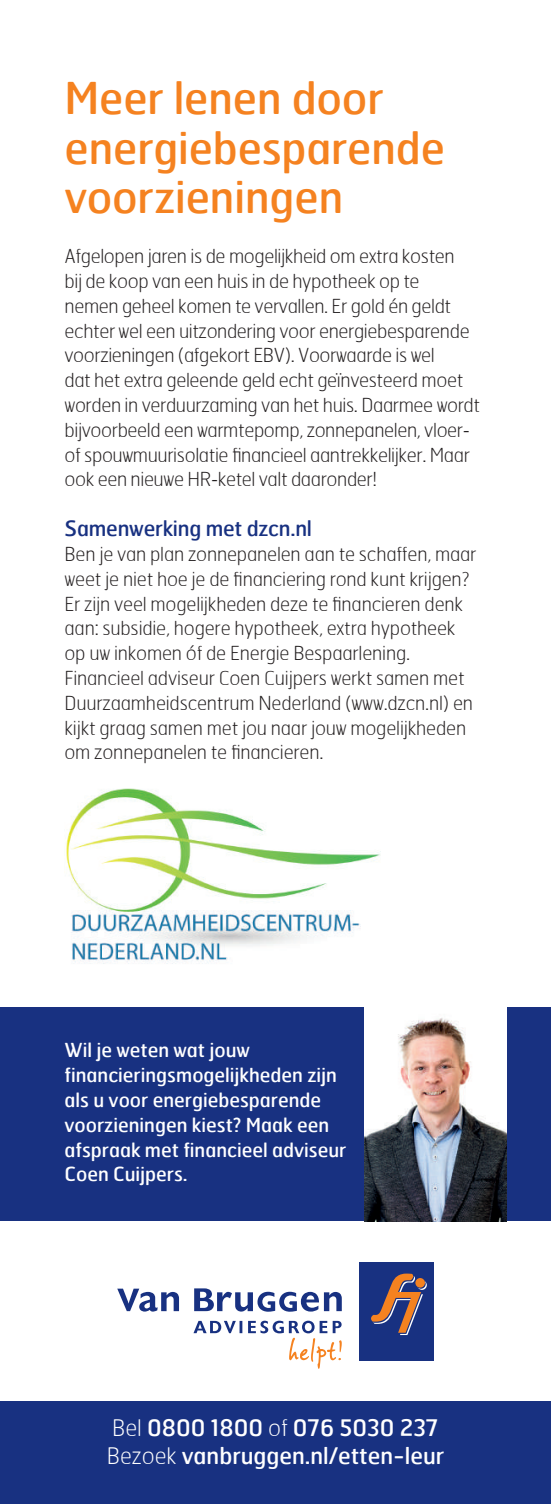
<style>
.page{position:relative;width:551px;height:1504px;background:#fff}
.page>*{position:absolute;margin:0;border:0;box-sizing:border-box;transform-origin:0 0}
.t1{font:43.75px/49.7px "Hermes";color:#f58220}
.t2{font:22.75px/27.3px "Hermes";color:#fff}
.t3{font:21px "Hermes";letter-spacing:-.01em;color:#183181}
.t4{font:100 19.25px/24.8px "Hermes";letter-spacing:-.02em;color:#231f20}
.t5{font:19.25px/24.8px "Hermes";color:#fff}
.s1{font-family:"Helvetica Neue";font-weight:300}
.s2{font-weight:100}
</style>
<div class="page">
<div style="left:0;top:1007px;width:550px;height:213px;background:#183181"></div>
<div style="left:0;top:1400px;width:551px;height:103px;background:#183181"></div>
<div style="left:359px;top:1261px;width:74px;height:98px;background:#183181"></div>
<svg style="left:417px;top:1280px;width:10px;height:9px"></svg>
<div style="left:416px;top:1278px;width:9px;height:10px;background:#4b436a;border-radius:50%"></div>
<svg style="left:371px;top:1273px;width:52px;height:61px"></svg>
<svg style="left:415px;top:1277px;width:10px;height:10px"></svg>
<svg style="left:194px;top:1320px;width:48px;height:12px"></svg>
<svg style="left:117px;top:1288px;width:62px;height:23px"></svg>
<svg style="left:194px;top:1288px;width:148px;height:23px"></svg>
<svg style="left:248px;top:1320px;width:94px;height:48px"></svg>
<img style="left:364px;top:1007px;width:142px;height:213px">
<img style="left:65px;top:788px;width:316px;height:176px">
<h1 class="t1" style="left:64px;top:72px;width:382px">Meer lenen door energiebesparende voorzieningen</h1>
<p class="t4" style="left:64px;top:243px;width:417px">Afgelopen jaren is de mogelijkheid om extra kosten<br>bij de koop van een huis in de hypotheek op te<br>nemen geheel komen te vervallen. Er gold én geldt echter wel een uitzondering voor energiebesparende voorzieningen (afgekort EBV). Voorwaarde is wel<br>dat het extra geleende geld echt geïnvesteerd moet worden in verduurzaming van het huis. Daarmee wordt bijvoorbeeld een warmtepomp, zonnepanelen, vloer&shy;of spouwmuurisolatie financieel aantrekkelijker. Maar ook een nieuwe HR<span class="s1">-</span>ketel valt daaronder!</p>
<p class="t3" style="left:64px;top:515px;width:249px">Samenwerking met dzcn.nl</p>
<p class="t4" style="left:64px;top:541px;width:413px">Ben je van plan zonnepanelen aan te schaffen, maar weet je niet hoe je de financiering rond kunt krijgen?<br>Er zijn veel mogelijkheden deze te financieren denk aan: subsidie, hogere hypotheek, extra hypotheek op uw inkomen óf de Energie Bespaarlening.<br>Financieel adviseur Coen Cuijpers werkt samen met Duurzaamheidscentrum Nederland (www.dzcn.nl) en kijkt graag samen met jou naar jouw mogelijkheden om zonnepanelen te financieren.</p>
<p class="t5" style="left:64px;top:1037px;width:283px">Wil je weten wat jouw financieringsmogelijkheden zijn als u voor energiebesparende voorzieningen kiest? Maak een afspraak met financieel adviseur<br>Coen Cuijpers.</p>
<p class="t2" style="left:107px;top:1413px;width:339px"><span class="s2">Bel</span> 0800 1800 <span class="s2">of</span> 076 5030 237<br><span class="s2">Bezoek</span> vanbruggen.nl/etten-leur</p>
</div>
